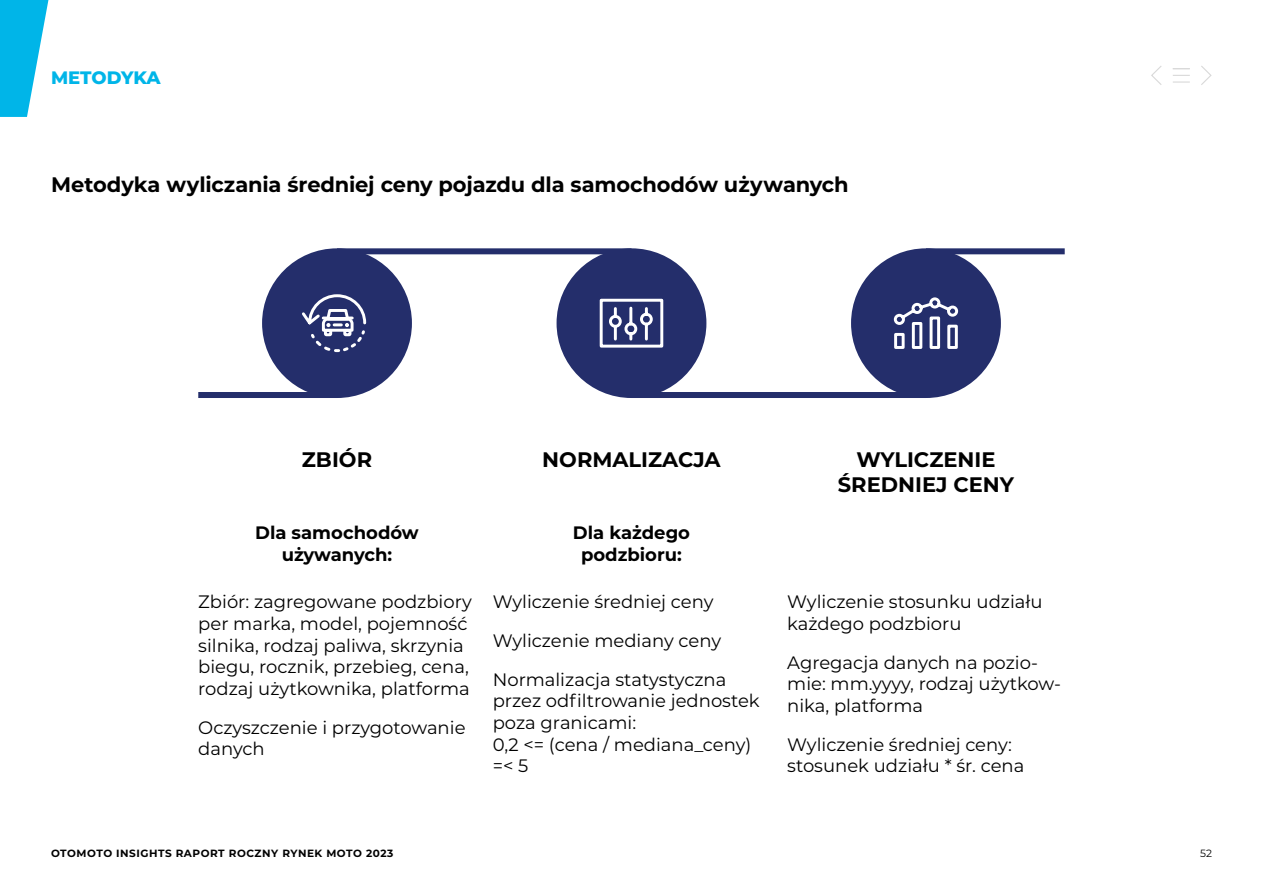
<style>
.page{position:relative;width:1263px;height:893px;background:#fff}
.page>*{position:absolute;margin:0;border:0;box-sizing:border-box;transform-origin:0 0}
.t1{font:700 21px/25.2px "Montserrat";color:#000;text-align:center}
.t2{font:18px/21.6px "Montserrat";color:#000}
.t3{font:700 18px/21.6px "Montserrat";color:#000;text-align:center}
.t4{font:800 18px "Montserrat";letter-spacing:-.005em;color:#00b5e8}
.t5{font:700 10.5px "Montserrat";letter-spacing:.05em;color:#000}
.t6{font:10.5px "Montserrat";color:#000}
</style>
<div class="page">
<svg style="left:1201px;top:66px;width:11px;height:19px"></svg>
<svg style="left:1151px;top:66px;width:11px;height:19px"></svg>
<svg style="left:1173px;top:68px;width:17px;height:1px"></svg>
<svg style="left:1173px;top:75px;width:17px;height:8px"></svg>
<svg style="left:0;top:0;width:49px;height:117px"></svg>
<div style="left:265px;top:251px;width:144px;height:144px;background:#242e6b;border-radius:50%"></div>
<div style="left:262px;top:248px;width:150px;height:150px;border:6px solid #242e6b;border-radius:50%"></div>
<div style="left:559px;top:251px;width:144px;height:144px;background:#242e6b;border-radius:50%"></div>
<div style="left:556px;top:248px;width:150px;height:150px;border:6px solid #242e6b;border-radius:50%"></div>
<div style="left:854px;top:251px;width:144px;height:144px;background:#242e6b;border-radius:50%"></div>
<div style="left:851px;top:248px;width:150px;height:150px;border:6px solid #242e6b;border-radius:50%"></div>
<div style="left:198px;top:392px;width:139px;height:6px;background:#242e6b"></div>
<div style="left:926px;top:248px;width:139px;height:6px;background:#242e6b"></div>
<div style="left:337px;top:248px;width:294px;height:6px;background:#242e6b"></div>
<div style="left:631px;top:392px;width:295px;height:6px;background:#242e6b"></div>
<svg style="left:599px;top:298px;width:65px;height:50px"></svg>
<svg style="left:893px;top:297px;width:66px;height:52px"></svg>
<svg style="left:302px;top:294px;width:65px;height:59px"></svg>
<p class="t4" style="left:51px;top:65px;width:111px">METODYKA</p>
<p class="t1" style="left:51px;top:171px;width:799px">Metodyka wyliczania średniej ceny pojazdu dla samochodów używanych</p>
<p class="t1" style="left:302px;top:446px;width:72px">ZBIÓR</p>
<p class="t1" style="left:542px;top:446px;width:180px">NORMALIZACJA</p>
<p class="t3" style="left:255px;top:521px;width:165px">Dla samochodów używanych:</p>
<p class="t2" style="left:198px;top:591px;width:275px">Zbiór: zagregowane podzbiory per marka, model, pojemność silnika, rodzaj paliwa, skrzynia biegu, rocznik, przebieg, cena, rodzaj użytkownika, platforma</p>
<p class="t2" style="left:198px;top:716px;width:269px">Oczyszczenie i przygotowanie danych</p>
<p class="t3" style="left:573px;top:521px;width:119px">Dla każdego podzbioru:</p>
<p class="t2" style="left:493px;top:582px;width:235px;line-height:38.5px">Wyliczenie średniej ceny<br>Wyliczenie mediany ceny<br>Normalizacja statystyczna</p>
<p class="t2" style="left:493px;top:689px;width:268px">przez odfiltrowanie jednostek poza granicami:<br>0,2 &lt;= (cena / mediana_ceny) =&lt; 5</p>
<p class="t1" style="left:838px;top:446px;width:178px">WYLICZENIE<br>ŚREDNIEJ CENY</p>
<p class="t2" style="left:787px;top:591px;width:257px">Wyliczenie stosunku udziału każdego podzbioru</p>
<p class="t2" style="left:787px;top:651px;width:275px">Agregacja danych na pozio&shy;mie: mm.yyyy, rodzaj użytkow&shy;nika, platforma</p>
<p class="t2" style="left:787px;top:733px;width:239px">Wyliczenie średniej ceny: stosunek udziału * śr. cena</p>
<p class="t5" style="left:51px;top:845px;width:344px">OTOMOTO INSIGHTS RAPORT ROCZNY RYNEK MOTO 2023</p>
<p class="t6" style="left:1200px;top:846px;width:13px">52</p>
</div>
